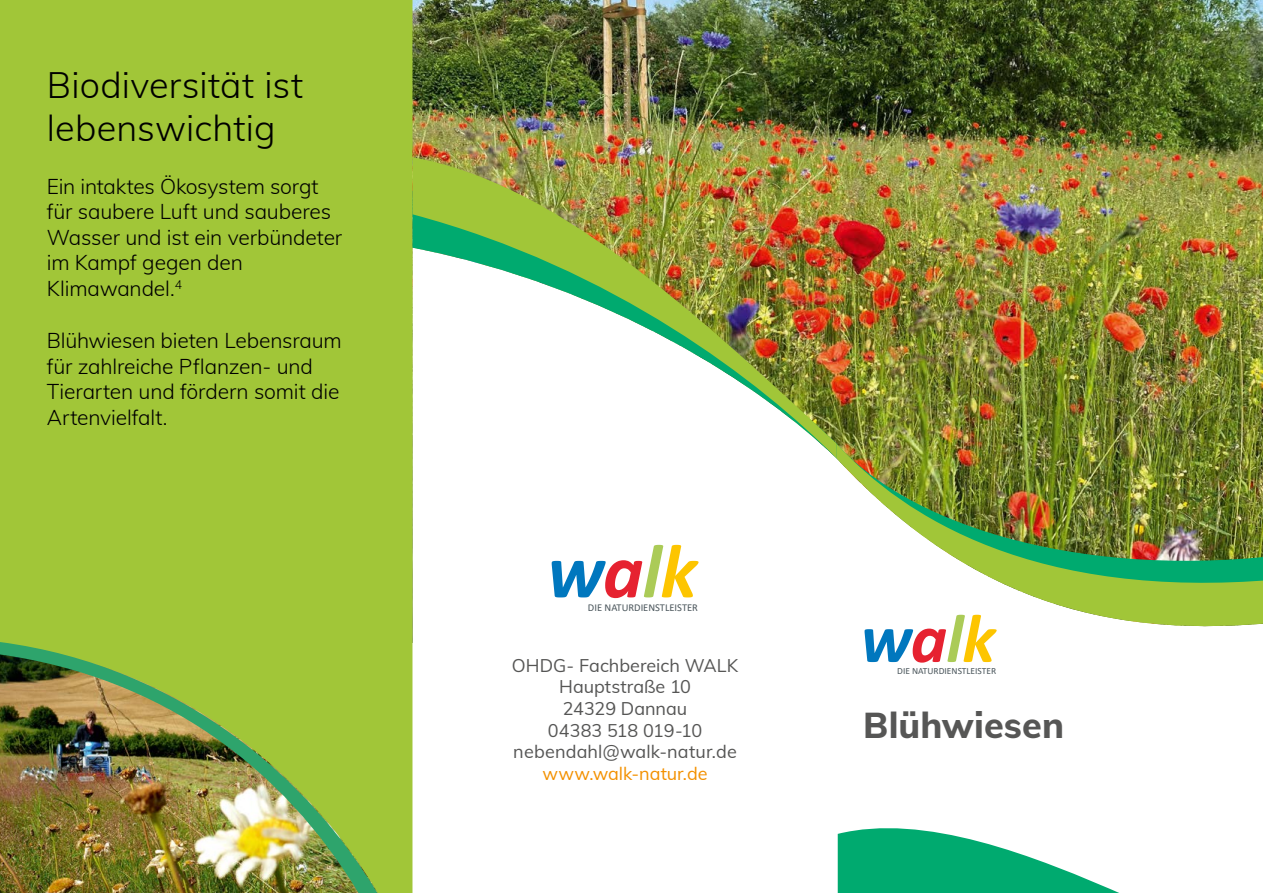
<style>
.page{position:relative;width:1263px;height:893px;background:#fff}
.page>*{position:absolute;margin:0;border:0;box-sizing:border-box;transform-origin:0 0}
.t1{font:300 36px/43.2px "Mulish";letter-spacing:.005em;color:#000}
.t2{font:800 36px "Mulish";color:#565655}
.t3{font:300 21px/25.5px "Mulish";letter-spacing:-.01em;color:#000}
.t4{font:18px/21.6px "Mulish";letter-spacing:.005em;color:#565655;text-align:center}
.t5{font:18px "Mulish";color:#f39100}
.t6{font:10.5px "Calibri";color:#4a555b}
.t7{font:9.45px "Calibri";color:#4a555b}
</style>
<div class="page">
<img style="left:412px;top:0;width:851px;height:248px">
<img style="left:412px;top:248px;width:851px;height:645px">
<div style="left:0;top:0;width:412px;height:893px;background:#a1c638"></div>
<img style="left:0;top:641px;width:384px;height:252px">
<img style="left:412px;top:157px;width:424px;height:301px">
<svg style="left:838px;top:813px;width:320px;height:80px"></svg>
<img style="left:836px;top:443px;width:427px;height:194px">
<div style="left:526px;top:533px;width:198px;height:95px;background:#fff"></div>
<svg style="left:552px;top:545px;width:146px;height:53px"></svg>
<div style="left:841px;top:604px;width:179px;height:86px;background:#fff"></div>
<svg style="left:864px;top:615px;width:133px;height:48px"></svg>
<h1 class="t1" style="left:47px;top:62px;width:258px">Biodiversität ist lebenswichtig</h1>
<p class="t3" style="left:47px;top:172px;width:297px">Ein intaktes Ökosystem sorgt für saubere Luft und sauberes<br>Wasser und ist ein verbündeter im Kampf gegen den<br>Klimawandel.<sup>4</sup></p>
<p class="t3" style="left:47px;top:327px;width:297px">Blühwiesen bieten Lebensraum für zahlreiche Pflanzen- und<br>Tierarten und fördern somit die<br>Artenvielfalt.</p>
<p class="t6" style="left:588px;top:600px;width:112px">DIE NATURDIENSTLEISTER</p>
<p class="t4" style="left:512px;top:654px;width:228px">OHDG- Fachbereich WALK<br>Hauptstraße 10<br>24329 Dannau<br>04383 518 019-10 nebendahl@walk-natur.de</p>
<p class="t5" style="left:542px;top:760px;width:167px">www.walk-natur.de</p>
<p class="t7" style="left:897px;top:665px;width:100px">DIE NATURDIENSTLEISTER</p>
<h1 class="t2" style="left:863px;top:699px;width:202px">Blühwiesen</h1>
</div>
